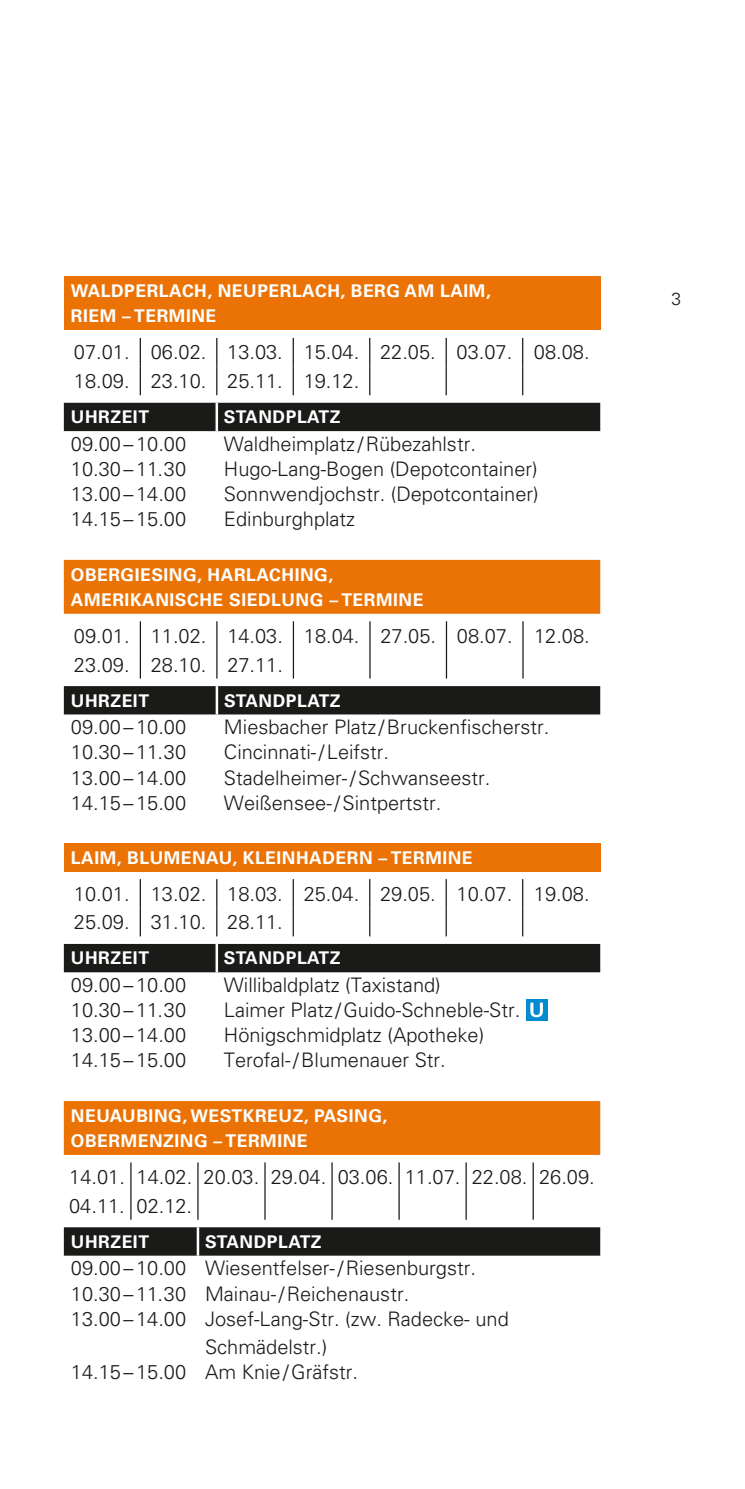
<style>
.page{position:relative;width:745px;height:1489px;background:#fff}
.page>*{position:absolute;margin:0;border:0;box-sizing:border-box;transform-origin:0 0}
.t1{font:300 20px/28.8px "Univers LT Std";color:#1a1a18}
.t2{font:700 17.5px/25px "Univers LT Std";letter-spacing:.03em;color:#fff}
.t3{font:300 17.5px "Univers LT Std";color:#1a1a18}
</style>
<div class="page">
<div style="left:64px;top:276px;width:536px;height:54px;background:#eb7305"></div>
<div style="left:64px;top:403px;width:536px;height:28px;background:#1a1a18"></div>
<hr style="left:292px;top:338px;width:2px;height:28px;background:#1a1a18">
<svg style="left:140px;top:338px;width:1px;height:57px"></svg>
<svg style="left:216px;top:338px;width:1px;height:57px"></svg>
<hr style="left:292px;top:366px;width:2px;height:29px;background:#1a1a18">
<svg style="left:369px;top:338px;width:1px;height:57px"></svg>
<svg style="left:445px;top:338px;width:1px;height:57px"></svg>
<hr style="left:521px;top:338px;width:2px;height:28px;background:#1a1a18">
<hr style="left:521px;top:366px;width:2px;height:29px;background:#1a1a18">
<hr style="left:215px;top:403px;width:3px;height:28px;background:#fff">
<div style="left:64px;top:560px;width:536px;height:53px;background:#eb7305"></div>
<div style="left:64px;top:686px;width:536px;height:28px;background:#1a1a18"></div>
<hr style="left:292px;top:621px;width:2px;height:29px;background:#1a1a18">
<hr style="left:445px;top:621px;width:2px;height:29px;background:#1a1a18">
<svg style="left:140px;top:621px;width:1px;height:57px"></svg>
<svg style="left:216px;top:621px;width:1px;height:57px"></svg>
<hr style="left:292px;top:650px;width:2px;height:28px;background:#1a1a18">
<svg style="left:369px;top:621px;width:1px;height:57px"></svg>
<hr style="left:445px;top:650px;width:2px;height:28px;background:#1a1a18">
<svg style="left:522px;top:621px;width:1px;height:57px"></svg>
<hr style="left:215px;top:686px;width:3px;height:28px;background:#fff">
<div style="left:64px;top:843px;width:536px;height:28px;background:#eb7305"></div>
<div style="left:64px;top:943px;width:536px;height:29px;background:#1a1a18"></div>
<hr style="left:292px;top:879px;width:2px;height:28px;background:#1a1a18">
<svg style="left:140px;top:879px;width:1px;height:57px"></svg>
<svg style="left:216px;top:879px;width:1px;height:57px"></svg>
<hr style="left:292px;top:907px;width:2px;height:29px;background:#1a1a18">
<svg style="left:369px;top:879px;width:1px;height:57px"></svg>
<svg style="left:445px;top:879px;width:1px;height:57px"></svg>
<hr style="left:521px;top:879px;width:2px;height:28px;background:#1a1a18">
<hr style="left:521px;top:907px;width:2px;height:29px;background:#1a1a18">
<hr style="left:215px;top:943px;width:3px;height:29px;background:#fff">
<div style="left:525px;top:999px;width:22px;height:21px;background:#008bd2"></div>
<svg style="left:530px;top:1002px;width:12px;height:15px"></svg>
<div style="left:64px;top:1101px;width:536px;height:53px;background:#eb7305"></div>
<div style="left:64px;top:1227px;width:536px;height:28px;background:#1a1a18"></div>
<svg style="left:130px;top:1162px;width:1px;height:57px"></svg>
<svg style="left:197px;top:1162px;width:1px;height:57px"></svg>
<svg style="left:264px;top:1162px;width:1px;height:57px"></svg>
<svg style="left:331px;top:1162px;width:1px;height:57px"></svg>
<hr style="left:196px;top:1227px;width:3px;height:28px;background:#fff">
<svg style="left:398px;top:1162px;width:1px;height:57px"></svg>
<svg style="left:465px;top:1162px;width:1px;height:57px"></svg>
<svg style="left:532px;top:1162px;width:1px;height:57px"></svg>
<p class="t2" style="left:71px;top:279px;width:421px">WALDPERLACH, NEUPERLACH, BERG AM LAIM,<br>RIEM – TERMINE</p>
<p class="t1" style="left:74px;top:338px;width:517px">07.01. 06.02. 13.03. 15.04. 22.05. 03.07. 08.08.<br>18.09. 23.10. 25.11. 19.12.</p>
<p class="t2" style="left:71px;top:405px;width:80px">UHRZEIT</p>
<p class="t2" style="left:224px;top:405px;width:118px">STANDPLATZ</p>
<p class="t1" style="left:71px;top:429px;width:117px">09.00–10.00</p>
<p class="t1" style="left:224px;top:429px;width:253px">Waldheimplatz /Rübezahlstr.</p>
<p class="t1" style="left:71px;top:454px;width:117px">10.30–11.30</p>
<p class="t1" style="left:224px;top:454px;width:315px">Hugo-Lang-Bogen (Depotcontainer)</p>
<p class="t1" style="left:71px;top:479px;width:117px">13.00–14.00</p>
<p class="t1" style="left:224px;top:479px;width:316px">Sonnwendjochstr. (Depotcontainer)</p>
<p class="t1" style="left:71px;top:505px;width:117px">14.15–15.00</p>
<p class="t1" style="left:224px;top:505px;width:133px">Edinburghplatz</p>
<p class="t2" style="left:71px;top:562px;width:354px">OBERGIESING, HARLACHING,<br>AMERIKANISCHE SIEDLUNG – TERMINE</p>
<p class="t1" style="left:74px;top:621px;width:517px">09.01. 11.02. 14.03. 18.04. 27.05. 08.07. 12.08.<br>23.09. 28.10. 27.11.</p>
<p class="t2" style="left:71px;top:688px;width:80px">UHRZEIT</p>
<p class="t2" style="left:224px;top:688px;width:118px">STANDPLATZ</p>
<p class="t1" style="left:71px;top:712px;width:117px">09.00–10.00</p>
<p class="t1" style="left:224px;top:712px;width:327px">Miesbacher Platz /Bruckenfischerstr.</p>
<p class="t1" style="left:71px;top:738px;width:117px">10.30–11.30</p>
<p class="t1" style="left:224px;top:738px;width:167px">Cincinnati-/Leifstr.</p>
<p class="t1" style="left:71px;top:763px;width:117px">13.00–14.00</p>
<p class="t1" style="left:224px;top:763px;width:268px">Stadelheimer-/Schwanseestr.</p>
<p class="t1" style="left:71px;top:788px;width:117px">14.15–15.00</p>
<p class="t1" style="left:224px;top:788px;width:219px">Weißensee-/Sintpertstr.</p>
<p class="t2" style="left:71px;top:845px;width:403px">LAIM, BLUMENAU, KLEINHADERN – TERMINE</p>
<p class="t1" style="left:74px;top:879px;width:517px">10.01. 13.02. 18.03. 25.04. 29.05. 10.07. 19.08.<br>25.09. 31.10. 28.11.</p>
<p class="t2" style="left:71px;top:945px;width:80px">UHRZEIT</p>
<p class="t2" style="left:224px;top:945px;width:118px">STANDPLATZ</p>
<p class="t1" style="left:71px;top:970px;width:117px">09.00–10.00</p>
<p class="t1" style="left:224px;top:970px;width:218px">Willibaldplatz (Taxistand)</p>
<p class="t1" style="left:71px;top:995px;width:117px">10.30–11.30</p>
<p class="t1" style="left:224px;top:995px;width:298px">Laimer Platz /Guido-Schneble-Str.</p>
<p class="t1" style="left:71px;top:1020px;width:117px">13.00–14.00</p>
<p class="t1" style="left:224px;top:1020px;width:262px">Hönigschmidplatz (Apotheke)</p>
<p class="t1" style="left:71px;top:1045px;width:117px">14.15–15.00</p>
<p class="t1" style="left:224px;top:1045px;width:223px">Terofal-/Blumenauer Str.</p>
<p class="t2" style="left:71px;top:1103px;width:318px">NEUAUBING, WESTKREUZ, PASING,<br>OBERMENZING – TERMINE</p>
<p class="t1" style="left:69px;top:1162px;width:526px">14.01. 14.02. 20.03. 29.04. 03.06. 11.07. 22.08. 26.09.<br>04.11. 02.12.</p>
<p class="t2" style="left:71px;top:1229px;width:80px">UHRZEIT</p>
<p class="t2" style="left:205px;top:1229px;width:118px">STANDPLATZ</p>
<p class="t1" style="left:71px;top:1255px;width:439px;line-height:25px">09.00–10.00 Wiesentfelser-/Riesenburgstr.<br>10.30–11.30 Mainau-/Reichenaustr.<br>13.00–14.00 Josef-Lang-Str. (zw. Radecke- und</p>
<p class="t1" style="left:71px;top:1334px;width:288px;line-height:25px;text-indent:134px">Schmädelstr.)<br>14.15–15.00 Am Knie/Gräfstr.</p>
<p class="t3" style="left:671px;top:288px;width:11px">3</p>
</div>
